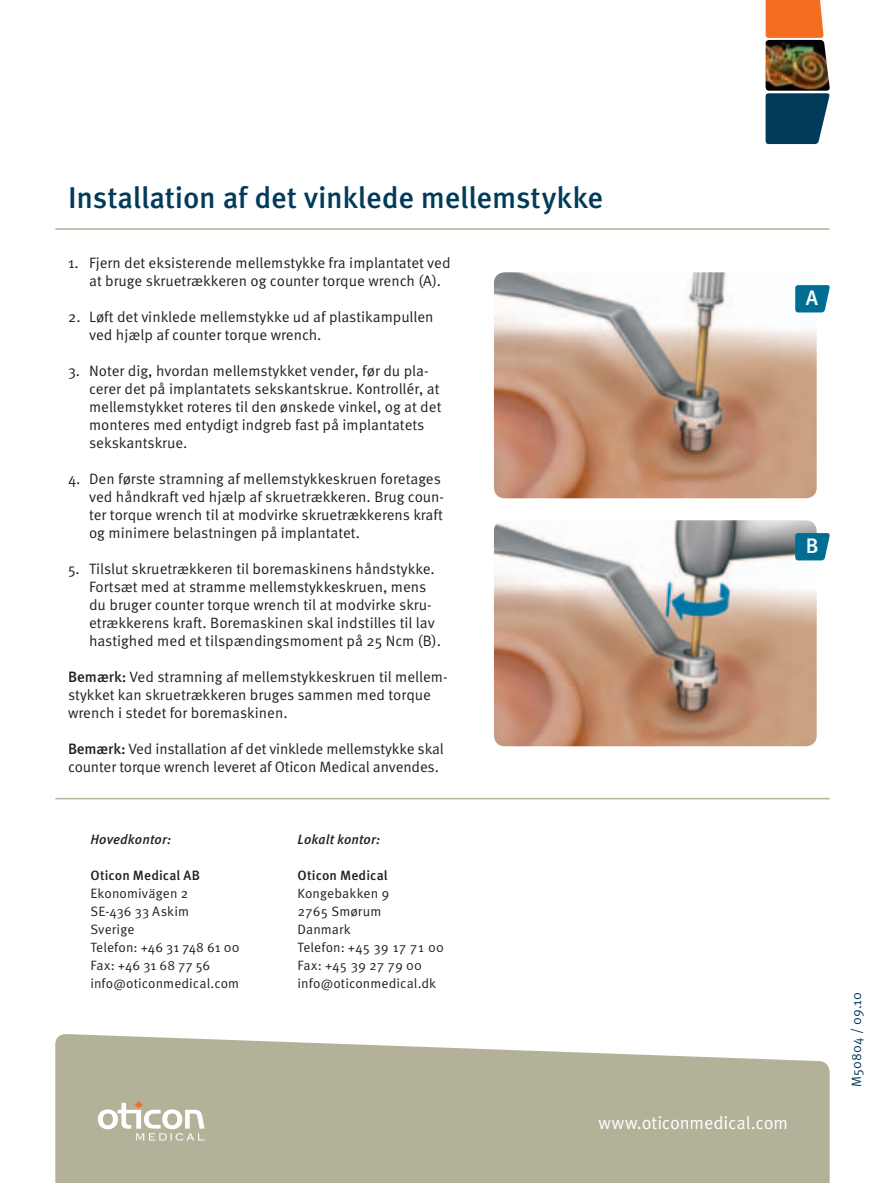
<style>
.page{position:relative;width:885px;height:1183px;background:#fff}
.page>*{position:absolute;margin:0;border:0;box-sizing:border-box;transform-origin:0 0}
.t1{font:500 30px "Meta Pro";letter-spacing:-.01em;color:#003c5a}
.t2{font:500 21px "Meta Pro";color:#fff}
.t3{font:18px "Meta Pro";letter-spacing:-.01em;color:#fff}
.t4{font:15px/18px "Meta Pro";color:#231f20}
.t5{font:13.5px/18px "Meta Pro";letter-spacing:.005em;color:#231f20}
.t6{font:500 13.5px "Meta Pro";letter-spacing:.01em;color:#231f20}
.t7{font:italic 500 13.5px "Meta Pro";letter-spacing:.01em;color:#231f20}
.t8{font:13.5px "Meta Pro";letter-spacing:.01em;color:#003c5a}
.s1{font-weight:500}
</style>
<div class="page">
<img style="left:765px;top:40px;width:65px;height:51px">
<div style="left:765px;top:0;width:58px;height:38px;background:#f36e21"></div>
<svg style="left:765px;top:93px;width:65px;height:51px;background:#1b506b"></svg>
<hr style="left:55px;top:228px;width:774px;height:2px;background:#b3b299">
<hr style="left:55px;top:797px;width:774px;height:2px;background:#b3b299">
<svg style="left:55px;top:1034px;width:774px;height:148px;background:#bab9a2"></svg>
<svg style="left:98px;top:1100px;width:106px;height:40px"></svg>
<img style="left:494px;top:272px;width:322px;height:226px">
<svg style="left:795px;top:285px;width:35px;height:27px"></svg>
<img style="left:494px;top:520px;width:322px;height:226px">
<svg style="left:795px;top:533px;width:35px;height:27px"></svg>
<h1 class="t1" style="left:68px;top:179px;width:536px">Installation af det vinklede mellemstykke</h1>
<p class="t4" style="left:89px;top:253px;width:363px;text-indent:-21px">1. Fjern det eksisterende mellemstykke fra implantatet ved at bruge skruetrækkeren og counter torque wrench (A).</p>
<p class="t4" style="left:89px;top:307px;width:346px;text-indent:-21px">2. Løft det vinklede mellemstykke ud af plastikampullen ved hjælp af counter torque wrench.</p>
<p class="t4" style="left:89px;top:361px;width:354px;text-indent:-21px">3. Noter dig, hvordan mellemstykket vender, før du pla&shy;cerer det på implantatets sekskantskrue. Kontrollér, at mellemstykket roteres til den ønskede vinkel, og at det monteres med entydigt indgreb fast på implantatets sekskantskrue.</p>
<p class="t4" style="left:89px;top:469px;width:356px;text-indent:-21px">4. Den første stramning af mellemstykkeskruen foretages ved håndkraft ved hjælp af skruetrækkeren. Brug coun&shy;ter torque wrench til at modvirke skruetrækkerens kraft og minimere belastningen på implantatet.</p>
<p class="t4" style="left:89px;top:559px;width:353px;text-indent:-21px">5. Tilslut skruetrækkeren til boremaskinens håndstykke.<br>Fortsæt med at stramme mellemstykkeskruen, mens du bruger counter torque wrench til at modvirke skru&shy;etrækkerens kraft. Boremaskinen skal indstilles til lav hastighed med et tilspændingsmoment på 25 Ncm (B).</p>
<p class="t4" style="left:68px;top:667px;width:381px"><span class="s1">Bemærk:</span> Ved stramning af mellemstykkeskruen til mellem&shy;stykket kan skruetrækkeren bruges sammen med torque wrench i stedet for boremaskinen.</p>
<p class="t4" style="left:68px;top:739px;width:377px"><span class="s1">Bemærk:</span> Ved installation af det vinklede mellemstykke skal counter torque wrench leveret af Oticon Medical anvendes.</p>
<p class="t7" style="left:90px;top:831px;width:82px">Hovedkontor:</p>
<p class="t6" style="left:90px;top:867px;width:111px">Oticon Medical AB</p>
<p class="t5" style="left:90px;top:884px;width:151px">Ekonomivägen 2<br>SE-436 33 Askim<br>Sverige<br>Telefon: +46 31 748 61 00<br>Fax: +46 31 68 77 56 info@oticonmedical.com</p>
<p class="t7" style="left:297px;top:831px;width:84px">Lokalt kontor:</p>
<p class="t6" style="left:297px;top:867px;width:91px">Oticon Medical</p>
<p class="t5" style="left:297px;top:884px;width:148px">Kongebakken 9<br>2765 Smørum<br>Danmark<br>Telefon: +45 39 17 71 00<br>Fax: +45 39 27 79 00 info@oticonmedical.dk</p>
<h2 class="t2" style="left:805px;top:284px;width:14px">A</h2>
<h2 class="t2" style="left:805px;top:532px;width:14px">B</h2>
<p class="t3" style="left:598px;top:1111px;width:191px">www.oticonmedical.com</p>
<p class="t8" style="left:848px;top:1086px;width:96px;rotate:-90deg">M50804 / 09.10</p>
</div>
